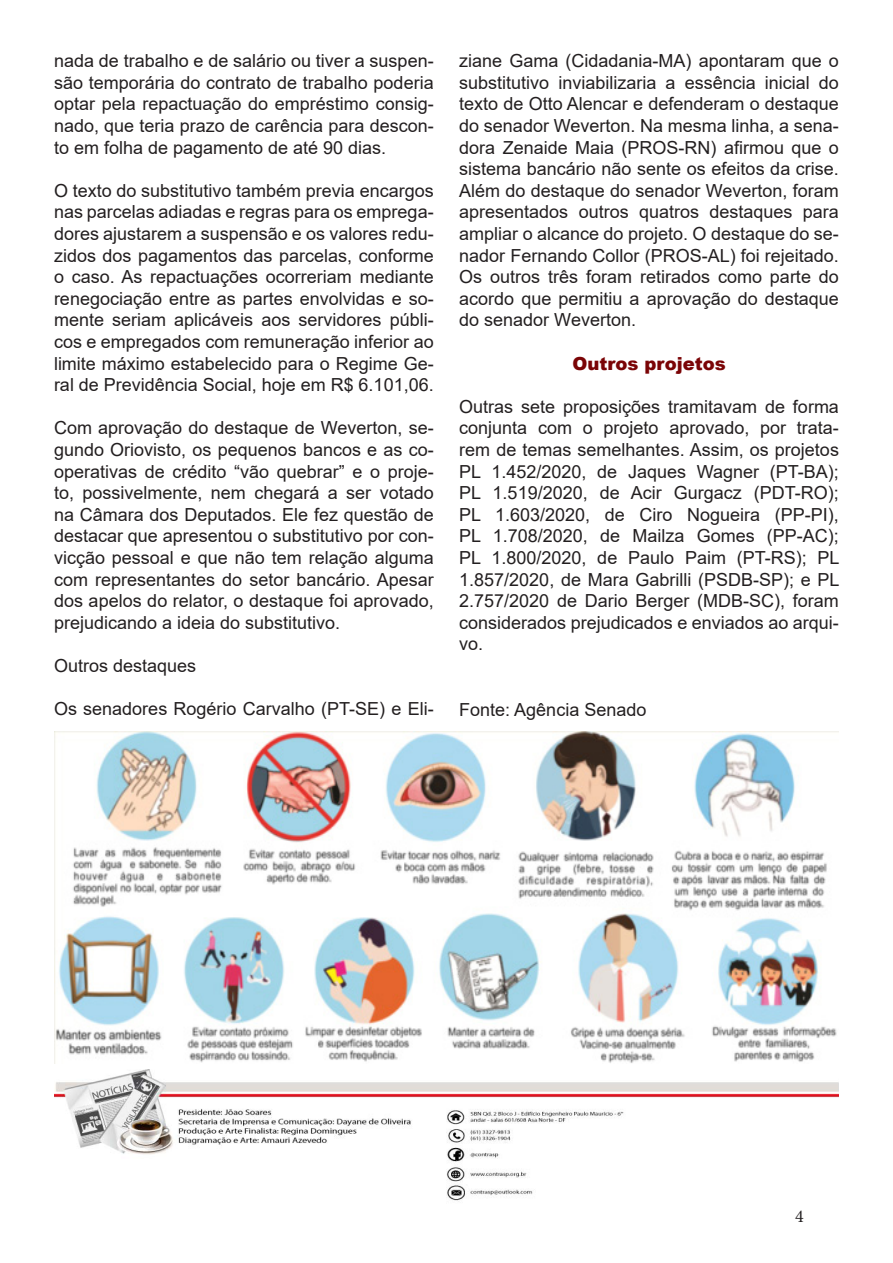
<style>
.page{position:relative;width:893px;height:1263px;background:#fff}
.page>*{position:absolute;margin:0;border:0;box-sizing:border-box;transform-origin:0 0}
.t1{font:18px/21.6px "Arial";color:#231f20;text-align:justify}
.t2{font:900 18px "Arial";color:#7a0406}
.t3{font:18px "Minion Pro";color:#231f20}
</style>
<div class="page">
<img style="left:54px;top:1069px;width:785px;height:132px">
<img style="left:54px;top:731px;width:785px;height:332px">
<p class="t1" style="left:54px;top:50px;width:381px">nada de trabalho e de salário ou tiver a suspen&shy;são temporária do contrato de trabalho poderia optar pela repactuação do empréstimo consig&shy;nado, que teria prazo de carência para descon&shy;to em folha de pagamento de até 90 dias.</p>
<p class="t1" style="left:54px;top:179px;width:381px">O texto do substitutivo também previa encargos nas parcelas adiadas e regras para os emprega&shy;dores ajustarem a suspensão e os valores redu&shy;zidos dos pagamentos das parcelas, conforme o caso. As repactuações ocorreriam mediante renegociação entre as partes envolvidas e so&shy;mente seriam aplicáveis aos servidores públi&shy;cos e empregados com remuneração inferior ao limite máximo estabelecido para o Regime Ge&shy;ral de Previdência Social, hoje em R$ 6.101,06.</p>
<p class="t1" style="left:54px;top:417px;width:381px">Com aprovação do destaque de Weverton, se&shy;gundo Oriovisto, os pequenos bancos e as co&shy;operativas de crédito “vão quebrar” e o proje&shy;to, possivelmente, nem chegará a ser votado na Câmara dos Deputados. Ele fez questão de destacar que apresentou o substitutivo por con&shy;vicção pessoal e que não tem relação alguma com representantes do setor bancário. Apesar dos apelos do relator, o destaque foi aprovado, prejudicando a ideia do substitutivo.</p>
<p class="t1" style="left:54px;top:655px;width:144px">Outros destaques</p>
<p class="t1" style="left:54px;top:698px;width:381px">Os senadores Rogério Carvalho (PT-SE) e Eli-</p>
<p class="t1" style="left:459px;top:50px;width:381px">ziane Gama (Cidadania-MA) apontaram que o substitutivo inviabilizaria a essência inicial do texto de Otto Alencar e defenderam o destaque do senador Weverton. Na mesma linha, a sena&shy;dora Zenaide Maia (PROS-RN) afirmou que o sistema bancário não sente os efeitos da crise.<br>Além do destaque do senador Weverton, foram apresentados outros quatros destaques para ampliar o alcance do projeto. O destaque do se&shy;nador Fernando Collor (PROS-AL) foi rejeitado.<br>Os outros três foram retirados como parte do acordo que permitiu a aprovação do destaque do senador Weverton.</p>
<p class="t2" style="left:572px;top:350px;width:155px">Outros projetos</p>
<p class="t1" style="left:459px;top:395px;width:382px">Outras sete proposições tramitavam de forma conjunta com o projeto aprovado, por trata&shy;rem de temas semelhantes. Assim, os projetos PL 1.452/2020, de Jaques Wagner (PT-BA); PL 1.519/2020, de Acir Gurgacz (PDT-RO); PL 1.603/2020, de Ciro Nogueira (PP-PI), PL 1.708/2020, de Mailza Gomes (PP-AC); PL 1.800/2020, de Paulo Paim (PT-RS); PL 1.857/2020, de Mara Gabrilli (PSDB-SP); e PL 2.757/2020 de Dario Berger (MDB-SC), foram considerados prejudicados e enviados ao arqui&shy;vo.</p>
<p class="t1" style="left:459px;top:699px;width:189px">Fonte: Agência Senado</p>
<p class="t3" style="left:795px;top:1204px;width:10px">4</p>
</div>
